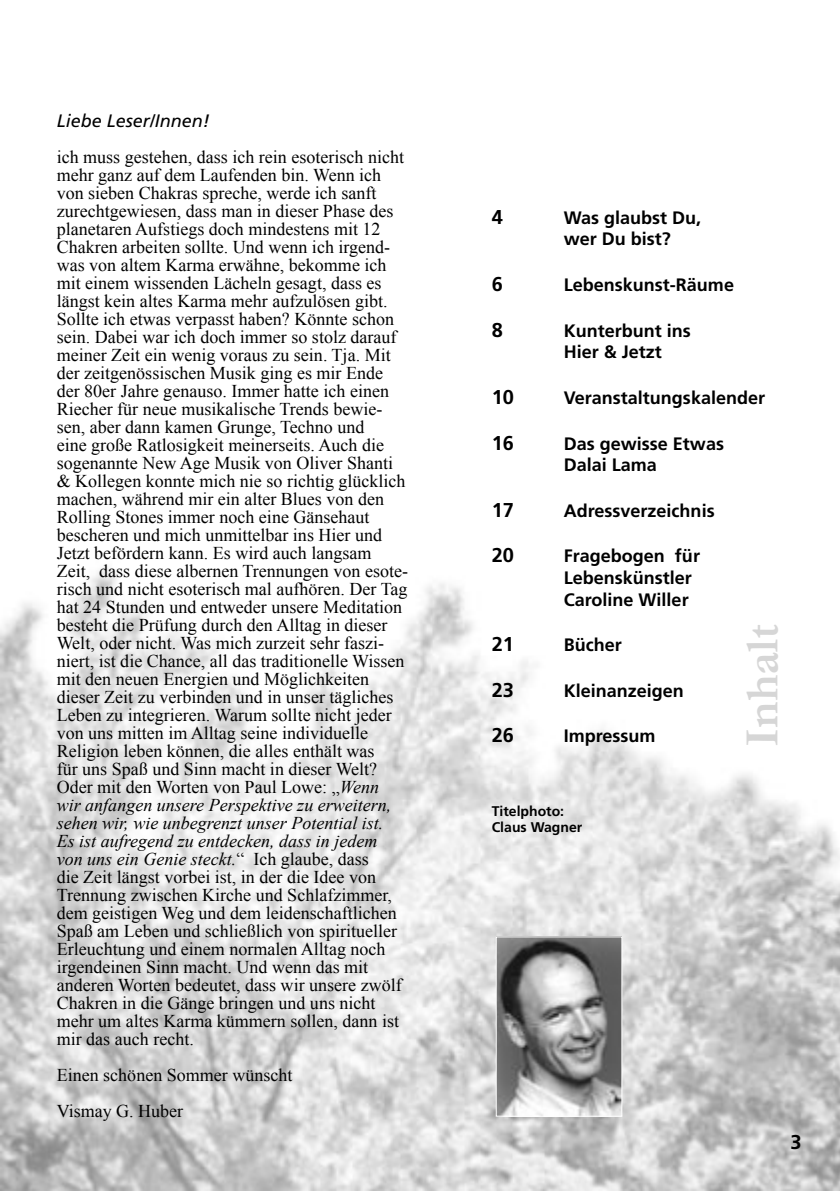
<style>
.page{position:relative;width:840px;height:1191px;background:#fff}
.page>*{position:absolute;margin:0;border:0;box-sizing:border-box;transform-origin:0 0}
.t1{font:700 48px "Garamond";color:#d6d6d6}
.t2{font:700 20px "Frutiger";color:#000}
.t3{font:18px/18px "Times New Roman";color:#000}
.t4{font:700 18px/21.6px "Frutiger";color:#000}
.t5{font:italic 18px "Frutiger";color:#000}
.t6{font:700 14px "Frutiger";color:#000}
.s1{font-style:italic}
</style>
<div class="page">
<img style="left:0;top:569px;width:839px;height:622px">
<img style="left:497px;top:938px;width:123px;height:176px">
<div style="left:495px;top:936px;width:127px;height:180px;border:1px solid #fff"></div>
<p class="t5" style="left:57px;top:110px;width:155px">Liebe Leser/Innen!</p>
<p class="t3" style="left:57px;top:148px;width:352px">ich muss gestehen, dass ich rein esoterisch nicht mehr ganz auf dem Laufenden bin. Wenn ich von sieben Chakras spreche, werde ich sanft zurechtgewiesen, dass man in dieser Phase des planetaren Aufstiegs doch mindestens mit 12<br>Chakren arbeiten sollte. Und wenn ich irgend&shy;was von altem Karma erwähne, bekomme ich mit einem wissenden Lächeln gesagt, dass es längst kein altes Karma mehr aufzulösen gibt.<br>Sollte ich etwas verpasst haben? Könnte schon sein. Dabei war ich doch immer so stolz darauf meiner Zeit ein wenig voraus zu sein. Tja. Mit der zeitgenössischen Musik ging es mir Ende der 80er Jahre genauso. Immer hatte ich einen Riecher für neue musikalische Trends bewie&shy;sen, aber dann kamen Grunge, Techno und<br>eine große Ratlosigkeit meinerseits. Auch die sogenannte New Age Musik von Oliver Shanti &amp; Kollegen konnte mich nie so richtig glücklich machen, während mir ein alter Blues von den Rolling Stones immer noch eine Gänsehaut bescheren und mich unmittelbar ins Hier und Jetzt befördern kann. Es wird auch langsam Zeit, dass diese albernen Trennungen von esote&shy;risch und nicht esoterisch mal aufhören. Der Tag hat 24 Stunden und entweder unsere Meditation besteht die Prüfung durch den Alltag in dieser Welt, oder nicht. Was mich zurzeit sehr faszi&shy;niert, ist die Chance, all das traditionelle Wissen mit den neuen Energien und Möglichkeiten dieser Zeit zu verbinden und in unser tägliches Leben zu integrieren. Warum sollte nicht jeder von uns mitten im Alltag seine individuelle Religion leben können, die alles enthält was<br>für uns Spaß und Sinn macht in dieser Welt?<br>Oder mit den Worten von Paul Lowe: „<span class="s1">Wenn<br>wir anfangen unsere Perspektive zu erweitern, sehen wir, wie unbegrenzt unser Potential ist.<br>Es ist aufregend zu entdecken, dass in jedem<br>von uns ein Genie steckt.</span>“ Ich glaube, dass<br>die Zeit längst vorbei ist, in der die Idee von Trennung zwischen Kirche und Schlafzimmer, dem geistigen Weg und dem leidenschaftlichen Spaß am Leben und schließlich von spiritueller Erleuchtung und einem normalen Alltag noch irgendeinen Sinn macht. Und wenn das mit anderen Worten bedeutet, dass wir unsere zwölf Chakren in die Gänge bringen und uns nicht mehr um altes Karma kümmern sollen, dann ist mir das auch recht.</p>
<p class="t3" style="left:57px;top:1066px;width:237px">Einen schönen Sommer wünscht</p>
<p class="t3" style="left:57px;top:1102px;width:128px">Vismay G. Huber</p>
<p class="t2" style="left:491px;top:205px;width:13px">4</p>
<p class="t4" style="left:563px;top:207px;width:139px">Was glaubst Du, wer Du bist?</p>
<p class="t2" style="left:491px;top:272px;width:13px">6</p>
<p class="t4" style="left:563px;top:274px;width:172px">Lebenskunst-Räume</p>
<p class="t2" style="left:491px;top:318px;width:13px">8</p>
<p class="t4" style="left:563px;top:320px;width:129px">Kunterbunt ins</p>
<p class="t4" style="left:563px;top:341px;width:100px">Hier &amp; Jetzt</p>
<p class="t2" style="left:491px;top:385px;width:24px">10</p>
<p class="t4" style="left:563px;top:387px;width:203px">Veranstaltungskalender</p>
<p class="t2" style="left:491px;top:431px;width:24px">16</p>
<p class="t4" style="left:563px;top:432px;width:162px">Das gewisse Etwas<br>Dalai Lama</p>
<p class="t2" style="left:491px;top:498px;width:24px">17</p>
<p class="t4" style="left:563px;top:500px;width:152px">Adressverzeichnis</p>
<p class="t2" style="left:491px;top:543px;width:24px">20</p>
<p class="t4" style="left:563px;top:545px;width:138px">Fragebogen für<br>Lebenskünstler</p>
<p class="t4" style="left:563px;top:588px;width:126px">Caroline Willer</p>
<p class="t2" style="left:491px;top:632px;width:24px">21</p>
<p class="t4" style="left:563px;top:634px;width:59px">Bücher</p>
<p class="t2" style="left:491px;top:678px;width:24px">23</p>
<p class="t4" style="left:563px;top:680px;width:122px">Kleinanzeigen</p>
<p class="t2" style="left:491px;top:723px;width:24px">26</p>
<p class="t4" style="left:563px;top:725px;width:93px">Impressum</p>
<p class="t1" style="left:729px;top:747px;width:124px;rotate:-90deg">Inhalt</p>
<p class="t6" style="left:491px;top:803px;width:74px">Titelphoto:</p>
<p class="t6" style="left:491px;top:819px;width:92px">Claus Wagner</p>
<p class="t2" style="left:790px;top:1130px;width:13px">3</p>
</div>
